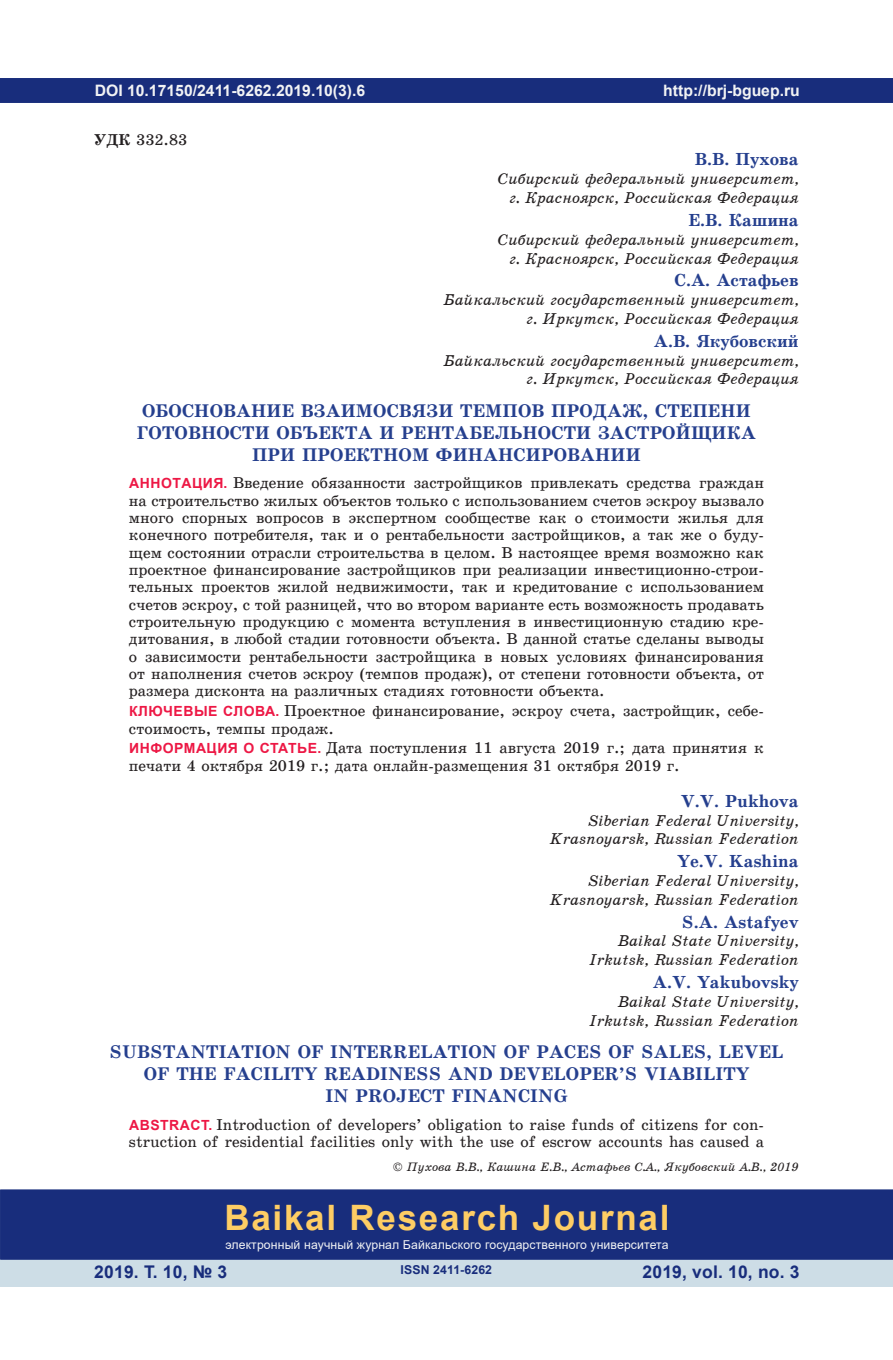
<style>
.page{position:relative;width:893px;height:1360px;background:#fff}
.page>*{position:absolute;margin:0;border:0;box-sizing:border-box;transform-origin:0 0}
.t1{font:700 35px "Arial";letter-spacing:.05em;color:#fecd64}
.t2{font:18.38px/22.2px "School Book C Bold";letter-spacing:.01em;color:#253f8e;text-align:center}
.t3{font:17.5px "School Book C Bold";color:#253f8e}
.t4{font:700 17.5px "Arial";letter-spacing:.01em;color:#182d7c}
.t5{font:15.75px/17.3px "School Book C";color:#231f20}
.t6{font:15.75px/18.9px "School Book C Italic";color:#231f20;text-align:right}
.t7{font:700 15.75px "Arial";color:#f2f3f4}
.t8{font:12.25px "Arial";letter-spacing:.01em;color:#f2f3f4}
.t9{font:12.25px "School Book C Italic";color:#231f20}
.t10{font:700 12.25px "Arial";letter-spacing:.01em;color:#182d7c}
.s1{font-family:"School Book C Bold"}
.s2{font-family:"Arial";font-weight:700;font-size:14px;color:#ed1845}
</style>
<div class="page">
<div style="left:0;top:78px;width:893px;height:25px;background:#182d7c"></div>
<div style="left:0;top:1258px;width:893px;height:28px;background:#cddde6"></div>
<div style="left:0;top:1189px;width:893px;height:70px;background:#182d7c;border:2px solid #182d7c"></div>
<p class="t7" style="left:95px;top:79px;width:272px">DOI 10.17150/2411-6262.2019.10(3).6</p>
<p class="t7" style="left:357px;top:79px;width:10px">5</p>
<p class="t5" style="left:94px;top:131px;width:95px"><span class="s1">УДК</span> 332.83</p>
<p class="t7" style="left:663px;top:79px;width:138px">http://brj-bguep.ru</p>
<p class="t3" style="left:695px;top:150px;width:105px">В.В. Пухова</p>
<p class="t6" style="left:498px;top:169px;width:302px">Сибирский федеральный университет, г. Красноярск, Российская Федерация</p>
<p class="t3" style="left:689px;top:210px;width:112px">Е.В. Кашина</p>
<p class="t6" style="left:498px;top:230px;width:302px">Сибирский федеральный университет, г. Красноярск, Российская Федерация</p>
<p class="t3" style="left:675px;top:271px;width:126px">С.А. Астафьев</p>
<p class="t6" style="left:443px;top:290px;width:357px">Байкальский государственный университет, г. Иркутск, Российская Федерация</p>
<p class="t3" style="left:654px;top:331px;width:146px">А.В. Якубовский</p>
<p class="t6" style="left:443px;top:351px;width:357px">Байкальский государственный университет, г. Иркутск, Российская Федерация</p>
<p class="t2" style="left:137px;top:399px;width:620px">ОБОСНОВАНИЕ ВЗАИМОСВЯЗИ ТЕМПОВ ПРОДАЖ, СТЕПЕНИ<br>ГОТОВНОСТИ ОБЪЕКТА И РЕНТАБЕЛЬНОСТИ ЗАСТРОЙЩИКА<br>ПРИ ПРОЕКТНОМ ФИНАНСИРОВАНИИ</p>
<p class="t5" style="left:129px;top:474px;width:637px;text-align:justify"><span class="s2">АННОТАЦИЯ.</span> Введение обязанности застройщиков привлекать средства граждан на строительство жилых объектов только с использованием счетов эскроу вызвало много спорных вопросов в экспертном сообществе как о стоимости жилья для конечного потребителя, так и о рентабельности застройщиков, а так же о буду&shy;щем состоянии отрасли строительства в целом. В настоящее время возможно как проектное финансирование застройщиков при реализации инвестиционно-строи&shy;тельных проектов жилой недвижимости, так и кредитование с использованием счетов эскроу, с той разницей, что во втором варианте есть возможность продавать строительную продукцию с момента вступления в инвестиционную стадию кре&shy;дитования, в любой стадии готовности объекта. В данной статье сделаны выводы о зависимости рентабельности застройщика в новых условиях финансирования от наполнения счетов эскроу (темпов продаж), от степени готовности объекта, от размера дисконта на различных стадиях готовности объекта.</p>
<p class="t5" style="left:129px;top:702px;width:636px"><span class="s2">КЛЮЧЕВЫЕ СЛОВА.</span> Проектное финансирование, эскроу счета, застройщик, себе&shy;стоимость, темпы продаж.</p>
<p class="t5" style="left:129px;top:739px;width:636px"><span class="s2">ИНФОРМАЦИЯ О СТАТЬЕ.</span> Дата поступления 11 августа 2019 г.; дата принятия к печати 4 октября 2019 г.; дата онлайн-размещения 31 октября 2019 г.</p>
<p class="t3" style="left:681px;top:791px;width:119px">V.V. Pukhova</p>
<p class="t6" style="left:550px;top:810px;width:250px">Siberian Federal University,<br>Krasnoyarsk, Russian Federation</p>
<p class="t3" style="left:677px;top:851px;width:123px">Ye.V. Kashina</p>
<p class="t6" style="left:550px;top:871px;width:250px">Siberian Federal University,<br>Krasnoyarsk, Russian Federation</p>
<p class="t3" style="left:682px;top:912px;width:118px">S.A. Astafyev</p>
<p class="t6" style="left:589px;top:931px;width:211px">Baikal State University,<br>Irkutsk, Russian Federation</p>
<p class="t3" style="left:653px;top:972px;width:147px">A.V. Yakubovsky</p>
<p class="t6" style="left:589px;top:992px;width:211px">Baikal State University,<br>Irkutsk, Russian Federation</p>
<p class="t2" style="left:109px;top:1040px;width:676px">SUBSTANTIATION OF INTERRELATION OF PACES OF SALES, LEVEL<br>OF THE FACILITY READINESS AND DEVELOPER’S VIABILITY<br>IN PROJECT FINANCING</p>
<p class="t5" style="left:129px;top:1115px;width:637px"><span class="s2">ABSTRACT.</span> Introduction of developers’ obligation to raise funds of citizens for con&shy;struction of residential facilities only with the use of escrow accounts has caused a</p>
<p class="t9" style="left:393px;top:1160px;width:407px">© Пухова В.В., Кашина Е.В., Астафьев С.А., Якубовский А.В., 2019</p>
<h1 class="t1" style="left:224px;top:1192px;width:447px">Baikal Research Journal</h1>
<p class="t8" style="left:225px;top:1236px;width:445px">электронный научный журнал Байкальского государственного университета</p>
<p class="t4" style="left:94px;top:1259px;width:135px">2019. Т. 10, № 3</p>
<p class="t10" style="left:401px;top:1261px;width:93px">ISSN 2411-6262</p>
<p class="t4" style="left:643px;top:1259px;width:159px">2019, vol. 10, no. 3</p>
</div>
